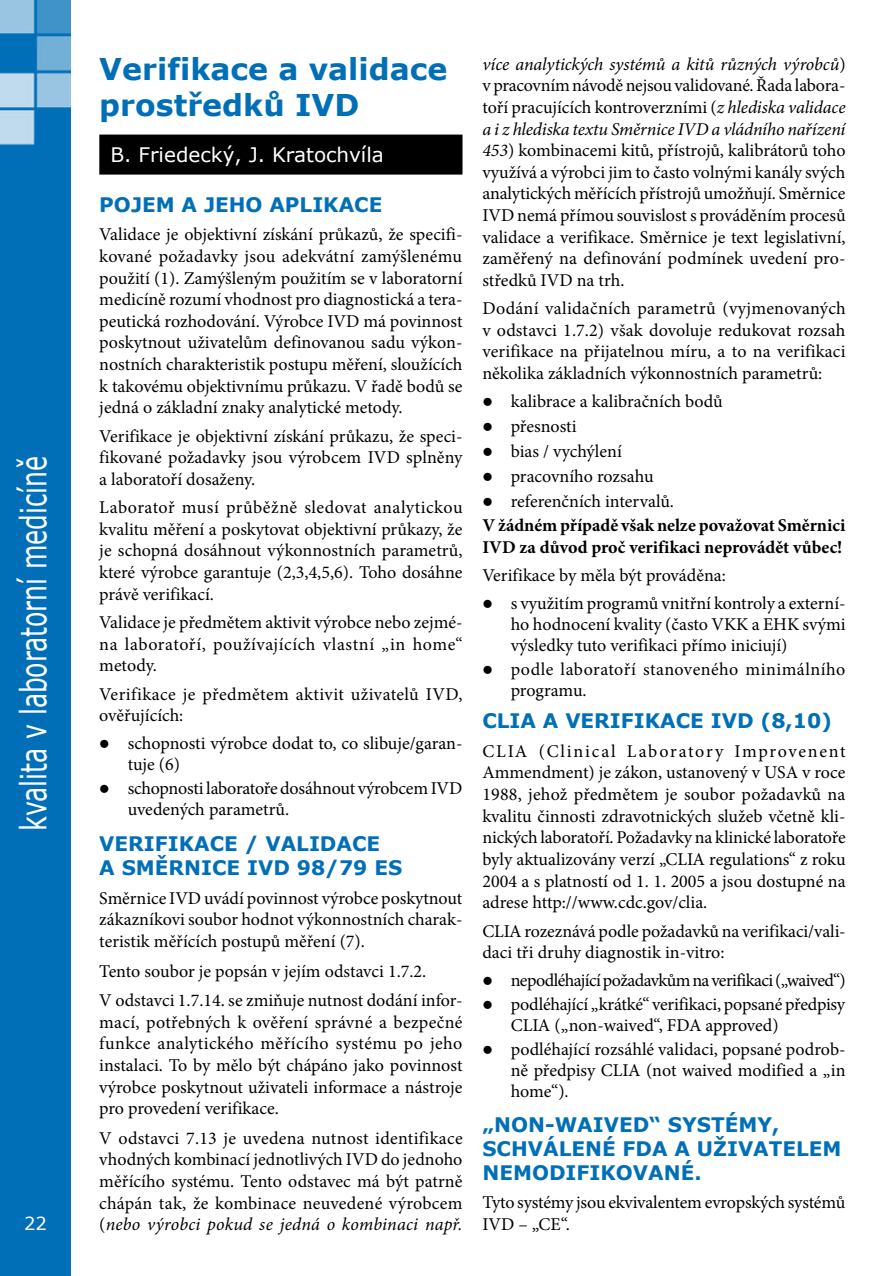
<style>
.page{position:relative;width:891px;height:1276px;background:#fff}
.page>*{position:absolute;margin:0;border:0;box-sizing:border-box;transform-origin:0 0}
.t1{font:36px "Verdana";color:#fff;scale:.7 1}
.t2{font:700 30px/36px "Verdana";color:#006fb7}
.t3{font:700 20px "Verdana";color:#006fb7}
.t4{font:20px "Verdana";color:#fff}
.t5{font:18px/21.6px "Minion Pro";color:#000;text-align:justify}
.t6{font:700 18px/24.4px "Minion Pro";color:#000}
.t7{font:18px/21.6px "Minion Pro";letter-spacing:.02em;color:#000}
.t8{font:18px/21px "Minion Pro";letter-spacing:.025em;color:#000}
.t9{font:18px "Minion Pro";letter-spacing:-.03em;color:#000}
.t10{font:18px "Verdana";color:#fff}
.s1{font-style:italic}
.s2{font-weight:400}
</style>
<div class="page">
<img style="left:0;top:0;width:71px;height:1276px">
<div style="left:99px;top:135px;width:363px;height:40px;background:#000"></div>
<h1 class="t1" style="left:10px;top:831px;width:538px;rotate:-90deg">kvalita v laboratorní medicíně</h1>
<p class="t10" style="left:24px;top:1211px;width:24px">22</p>
<h2 class="t2" style="left:99px;top:50px;width:349px">VERIFIKACE A VALIDACE<br>PROSTŘEDKŮ IVD</h2>
<p class="t4" style="left:111px;top:142px;width:275px">B. Friedecký, J. Kratochvíla</p>
<p class="t3" style="left:99px;top:192px;width:59px">POJEM</p>
<p class="t3" style="left:181px;top:192px;width:199px">A JEHO APLIKACE</p>
<p class="t5" style="left:99px;top:224px;width:364px">Validace je objektivní získání průkazů, že specifi&shy;kované požadavky jsou adekvátní zamýšlenému použití (1). Zamýšleným použitím se v laboratorní medicíně rozumí vhodnost pro diagnostická a tera&shy;peutická rozhodování. Výrobce IVD má povinnost poskytnout uživatelům definovanou sadu výkon&shy;nostních charakteristik postupu měření, sloužících k takovému objektivnímu průkazu. V řadě bodů se jedná o základní znaky analytické metody.</p>
<p class="t5" style="left:99px;top:425px;width:364px">Verifikace je objektivní získání průkazu, že speci&shy;fikované požadavky jsou výrobcem IVD splněny a laboratoří dosaženy.</p>
<p class="t5" style="left:99px;top:497px;width:364px">Laboratoř musí průběžně sledovat analytickou kvalitu měření a poskytovat objektivní průkazy, že je schopná dosáhnout výkonnostních parametrů, které výrobce garantuje (2,3,4,5,6). Toho dosáhne právě verifikací.</p>
<p class="t5" style="left:99px;top:611px;width:365px">Validace je předmětem aktivit výrobce nebo zejmé&shy;na laboratoří, používajících vlastní „in home“ metody.</p>
<p class="t7" style="left:99px;top:683px;width:364px">Verifikace je předmětem aktivit uživatelů IVD, ověřujících:</p>
<p class="t5" style="left:128px;top:733px;width:336px;line-height:21px;text-indent:-28px">● schopnosti výrobce dodat to, co slibuje/garan&shy;tuje (6)</p>
<p class="t5" style="left:128px;top:778px;width:336px;line-height:21px;text-indent:-28px">● schopnosti laboratoře dosáhnout výrobcem IVD uvedených parametrů.</p>
<p class="t3" style="left:99px;top:831px;width:29px">VERI</p>
<p class="t3" style="left:155px;top:831px;width:169px">FI KACE / VALIDA</p>
<p class="t3" style="left:352px;top:831px;width:26px">CE</p>
<p class="t3" style="left:99px;top:855px;width:15px">ASM</p>
<p class="t3" style="left:155px;top:855px;width:247px">ĚRNICE IVD 98/79 ES</p>
<p class="t5" style="left:99px;top:887px;width:364px">Směrnice IVD uvádí povinnost výrobce poskytnout zákazníkovi soubor hodnot výkonnostních charak&shy;teristik měřících postupů měření (7).</p>
<p class="t5" style="left:99px;top:956px;width:364px;line-height:29.6px">Tento soubor je popsán v jejím odstavci 1.7.2.<br>V odstavci 1.7.14. se zmiňuje nutnost dodání infor-</p>
<p class="t5" style="left:99px;top:1011px;width:364px">mací, potřebných k ověření správné a bezpečné funkce analytického měřícího systému po jeho instalaci. To by mělo být chápáno jako povinnost výrobce poskytnout uživateli informace a nástroje pro provedení verifikace.</p>
<p class="t5" style="left:99px;top:1127px;width:365px">V odstavci 7.13 je uvedena nutnost identifikace vhodných kombinací jednotlivých IVD do jednoho měřícího systému. Tento odstavec má být patrně chápán tak, že kombinace neuvedené výrobcem (<span class="s1">nebo výrobci pokud se jedná o kombinaci např.</span></p>
<p class="t5" style="left:482px;top:53px;width:364px"><span class="s1">více analytických systémů a kitů různých výrobců</span>) v pracovním návodě nejsou validované. Řada labora&shy;toří pracujících kontroverzními (<span class="s1">z hlediska validace a i z hlediska textu Směrnice IVD a vládního nařízení 453</span>) kombinacemi kitů, přístrojů, kalibrátorů toho využívá a výrobci jim to často volnými kanály svých analytických měřících přístrojů umožňují. Směrnice IVD nemá přímou souvislost s prováděním procesů validace a verifikace. Směrnice je text legislativní, zaměřený na definování podmínek uvedení pro&shy;středků IVD na trh.</p>
<p class="t5" style="left:482px;top:298px;width:365px">Dodání validačních parametrů (vyjmenovaných v odstavci 1.7.2) však dovoluje redukovat rozsah verifikace na přijatelnou míru, a to na verifikaci několika základních výkonnostních parametrů:</p>
<p class="t5" style="left:482px;top:390px;width:242px">● kalibrace a kalibračních bodů</p>
<p class="t5" style="left:482px;top:415px;width:96px">● přesnosti</p>
<p class="t5" style="left:482px;top:440px;width:141px">● bias / vychýlení</p>
<p class="t5" style="left:482px;top:465px;width:173px">● pracovního rozsahu</p>
<p class="t6" style="left:482px;top:488px;width:364px">● <span class="s2">referenčních intervalů.<br></span>V žádném případě však nelze považovat Směrnici</p>
<p class="t6" style="left:482px;top:535px;width:361px">IVD za důvod proč verifikaci neprovádět vůbec!</p>
<p class="t5" style="left:482px;top:565px;width:245px">Verifikace by měla být prováděna:</p>
<p class="t5" style="left:510px;top:593px;width:336px;line-height:21px;text-indent:-28px">● s využitím programů vnitřní kontroly a externí&shy;ho hodnocení kvality (často VKK a EHK svými výsledky tuto verifikaci přímo iniciují)</p>
<p class="t8" style="left:510px;top:659px;width:336px;text-indent:-28px">● podle laboratoří stanoveného minimálního programu.</p>
<p class="t3" style="left:482px;top:708px;width:75px">CLIA AVERI</p>
<p class="t3" style="left:620px;top:708px;width:213px">FI KACE IVD (8,10)</p>
<p class="t5" style="left:482px;top:740px;width:365px">CLIA (Clinical Laboratory Improvenent Ammendment) je zákon, ustanovený v USA v roce 1988, jehož předmětem je soubor požadavků na kvalitu činnosti zdravotnických služeb včetně kli&shy;nických laboratoří. Požadavky na klinické laboratoře byly aktualizovány verzí „CLIA regulations“ z roku 2004 a s platností od 1. 1. 2005 a jsou dostupné na adrese http://www.cdc.gov/clia.</p>
<p class="t5" style="left:482px;top:920px;width:364px">CLIA rozeznává podle požadavků na verifikaci/vali&shy;daci tři druhy diagnostik in-vitro:</p>
<p class="t9" style="left:482px;top:968px;width:365px">● nepodléhající požadavkům na verifikaci („waived“)</p>
<p class="t5" style="left:510px;top:993px;width:336px;line-height:21px;text-indent:-28px">● podléhající „krátké“ verifikaci, popsané předpisy<br>CLIA („non-waived“, FDA approved)</p>
<p class="t5" style="left:510px;top:1038px;width:336px;line-height:21px;text-indent:-28px">● podléhající rozsáhlé validaci, popsané podrob&shy;ně předpisy CLIA (not waived modified a „in home“).</p>
<p class="t3" style="left:482px;top:1112px;width:110px">„NON-WAIVED</p>
<p class="t3" style="left:649px;top:1112px;width:78px">“ SYSTÉM</p>
<p class="t3" style="left:757px;top:1112px;width:23px">Y,</p>
<p class="t3" style="left:482px;top:1136px;width:45px">SCHVÁ</p>
<p class="t3" style="left:558px;top:1136px;width:130px">LENÉ FDA AU</p>
<p class="t3" style="left:713px;top:1136px;width:29px">ŽIVATE</p>
<p class="t3" style="left:795px;top:1136px;width:29px">LEM</p>
<p class="t3" style="left:482px;top:1160px;width:221px">NEMODIFIKOVANÉ.</p>
<p class="t5" style="left:482px;top:1192px;width:364px">Tyto systémy jsou ekvivalentem evropských systémů<br>IVD – „CE“.</p>
</div>
